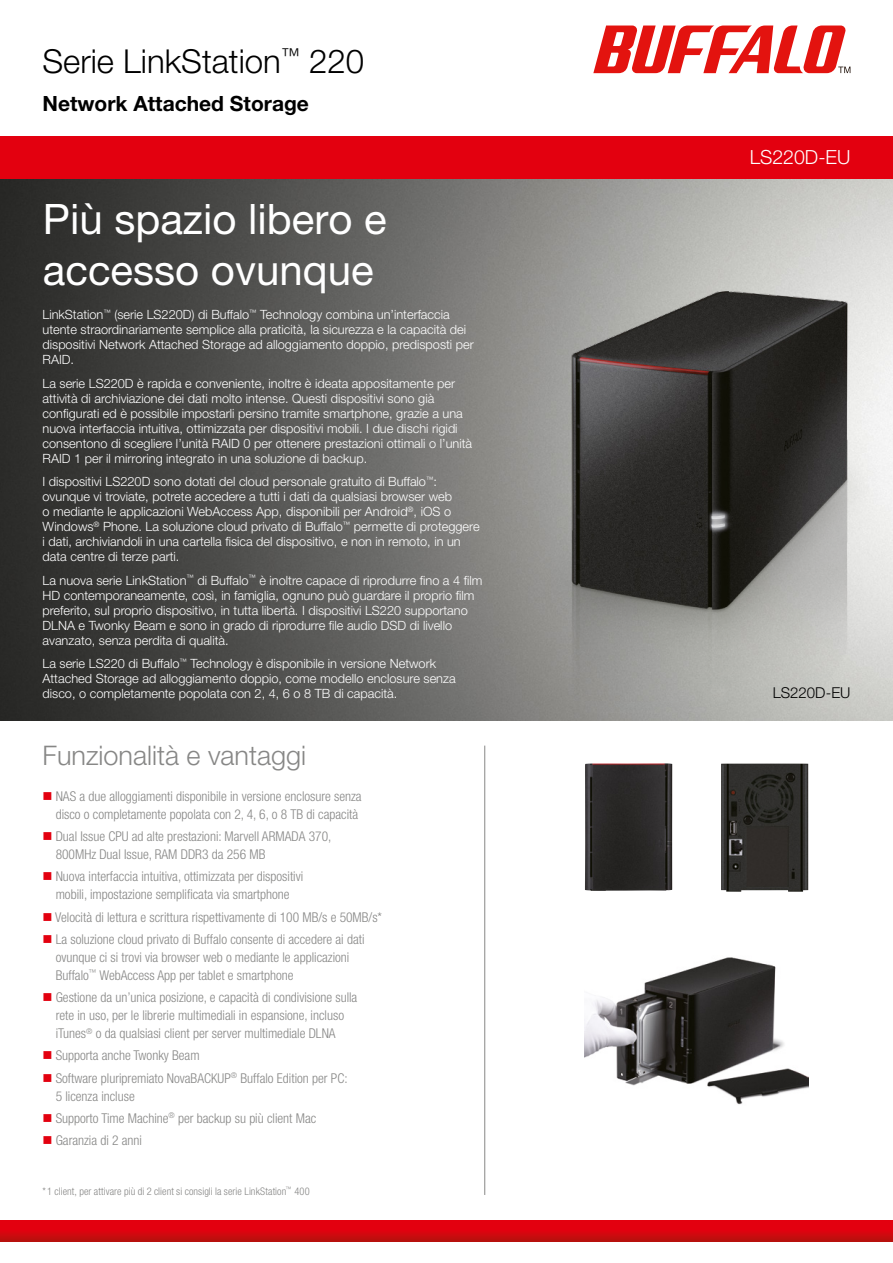
<style>
.page{position:relative;width:893px;height:1263px;background:#fff}
.page>*{position:absolute;margin:0;border:0;box-sizing:border-box;transform-origin:0 0}
.t1{font:42px/50.4px "Helvetica Neue LT Pro";color:#fff}
.t2{font:300 33px "Helvetica Neue LT Pro";color:#000}
.t3{font:300 27px "Helvetica Neue LT Pro";color:#878786}
.t4{font:700 21px "Helvetica Neue LT Pro";color:#000}
.t5{font:300 19.5px "Helvetica Neue LT Pro";color:#fff}
.t6{font:300 15px "Helvetica Neue LT Pro";letter-spacing:-.005em;color:#000}
.t7{font:300 condensed 13.5px/18px "Helvetica Neue LT Pro";color:#878786}
.t8{font:300 12.75px/15px "Helvetica Neue LT Pro";color:#fff}
.t9{font:300 condensed 10.5px "Helvetica Neue LT Pro";letter-spacing:.005em;color:#878786}
.s1{color:#e3000f}
</style>
<div class="page">
<img style="left:0;top:179px;width:893px;height:541px">
<div style="left:0;top:136px;width:893px;height:43px;background:#e3000f"></div>
<svg style="left:0;top:1220px;width:893px;height:21px;background:#d6050e"></svg>
<img style="left:542px;top:291px;width:336px;height:429px">
<svg style="left:593px;top:26px;width:257px;height:47px"></svg>
<hr style="left:484px;top:746px;width:1px;height:449px;background:#878786">
<img style="left:721px;top:763px;width:87px;height:129px">
<img style="left:585px;top:957px;width:223px;height:148px">
<img style="left:585px;top:763px;width:87px;height:128px">
<h2 class="t2" style="left:43px;top:41px;width:323px">Serie LinkStation<sup>™</sup> 220</h2>
<h3 class="t4" style="left:43px;top:90px;width:268px">Network Attached Storage</h3>
<h1 class="t1" style="left:43px;top:193px;width:345px">Più spazio libero e accesso ovunque</h1>
<p class="t8" style="left:43px;top:307px;width:433px">LinkStation<sup>™</sup> (serie LS220D) di Buffalo<sup>™</sup> Technology combina un’interfaccia utente straordinariamente semplice alla praticità, la sicurezza e la capacità dei dispositivi Network Attached Storage ad alloggiamento doppio, predisposti per RAID.</p>
<p class="t8" style="left:43px;top:375px;width:431px">La serie LS220D è rapida e conveniente, inoltre è ideata appositamente per attività di archiviazione dei dati molto intense. Questi dispositivi sono già configurati ed è possibile impostarli persino tramite smartphone, grazie a una nuova interfaccia intuitiva, ottimizzata per dispositivi mobili. I due dischi rigidi consentono di scegliere l’unità RAID 0 per ottenere prestazioni ottimali o l’unità RAID 1 per il mirroring integrato in una soluzione di backup.</p>
<p class="t8" style="left:43px;top:474px;width:439px">I dispositivi LS220D sono dotati del cloud personale gratuito di Buffalo<sup>™</sup>: ovunque vi troviate, potrete accedere a tutti i dati da qualsiasi browser web<br>o mediante le applicazioni WebAccess App, disponibili per Android<sup>®</sup>, iOS o Windows<sup>®</sup> Phone. La soluzione cloud privato di Buffalo<sup>™</sup> permette di proteggere i dati, archiviandoli in una cartella fisica del dispositivo, e non in remoto, in un data centre di terze parti.</p>
<p class="t8" style="left:43px;top:572px;width:441px">La nuova serie LinkStation<sup>™</sup> di Buffalo<sup>™</sup> è inoltre capace di riprodurre fino a 4 film HD contemporaneamente, così, in famiglia, ognuno può guardare il proprio film preferito, sul proprio dispositivo, in tutta libertà. I dispositivi LS220 supportano DLNA e Twonky Beam e sono in grado di riprodurre file audio DSD di livello avanzato, senza perdita di qualità.</p>
<p class="t8" style="left:43px;top:656px;width:415px">La serie LS220 di Buffalo<sup>™</sup> Technology è disponibile in versione Network<br>Attached Storage ad alloggiamento doppio, come modello enclosure senza disco, o completamente popolata con 2, 4, 6 o 8 TB di capacità.</p>
<h3 class="t3" style="left:43px;top:739px;width:265px">Funzionalità e vantaggi</h3>
<p class="t7" style="left:43px;top:787px;width:321px;text-align:right"><span class="s1">■</span> NAS a due alloggiamenti disponibile in versione enclosure senza disco o completamente popolata con 2, 4, 6, o 8 TB di capacità</p>
<p class="t7" style="left:56px;top:827px;width:277px;text-indent:-13px"><span class="s1">■</span> Dual Issue CPU ad alte prestazioni: Marvell ARMADA 370,<br>800MHz Dual Issue, RAM DDR3 da 256 MB</p>
<p class="t7" style="left:43px;top:867px;width:262px;text-align:center"><span class="s1">■</span> Nuova interfaccia intuitiva, ottimizzata per dispositivi mobili, impostazione semplificata via smartphone</p>
<p class="t7" style="left:43px;top:908px;width:341px"><span class="s1">■</span> Velocità di lettura e scrittura rispettivamente di 100 MB/s e 50MB/s*</p>
<p class="t7" style="left:56px;top:930px;width:310px;text-indent:-13px"><span class="s1">■</span> La soluzione cloud privato di Buffalo consente di accedere ai dati ovunque ci si trovi via browser web o mediante le applicazioni<br>Buffalo<sup>™</sup> WebAccess App per tablet e smartphone</p>
<p class="t7" style="left:56px;top:988px;width:303px;text-indent:-13px"><span class="s1">■</span> Gestione da un’unica posizione, e capacità di condivisione sulla rete in uso, per le librerie multimediali in espansione, incluso iTunes<sup>®</sup> o da qualsiasi client per server multimediale DLNA</p>
<p class="t7" style="left:43px;top:1046px;width:159px"><span class="s1">■</span> Supporta anche Twonky Beam</p>
<p class="t7" style="left:56px;top:1069px;width:293px;text-indent:-13px"><span class="s1">■</span> Software pluripremiato NovaBACKUP<sup>®</sup> Buffalo Edition per PC:<br>5 licenza incluse</p>
<p class="t7" style="left:43px;top:1109px;width:275px"><span class="s1">■</span> Supporto Time Machine<sup>®</sup> per backup su più client Mac</p>
<p class="t7" style="left:43px;top:1131px;width:101px"><span class="s1">■</span> Garanzia di 2 anni</p>
<p class="t9" style="left:43px;top:1185px;width:269px">*1 client, per attivare più di 2 client si consigli la serie LinkStation<sup>™</sup> 400</p>
<h3 class="t5" style="left:750px;top:145px;width:102px">LS220D-EU</h3>
<p class="t6" style="left:773px;top:684px;width:79px">LS220D-EU</p>
</div>
